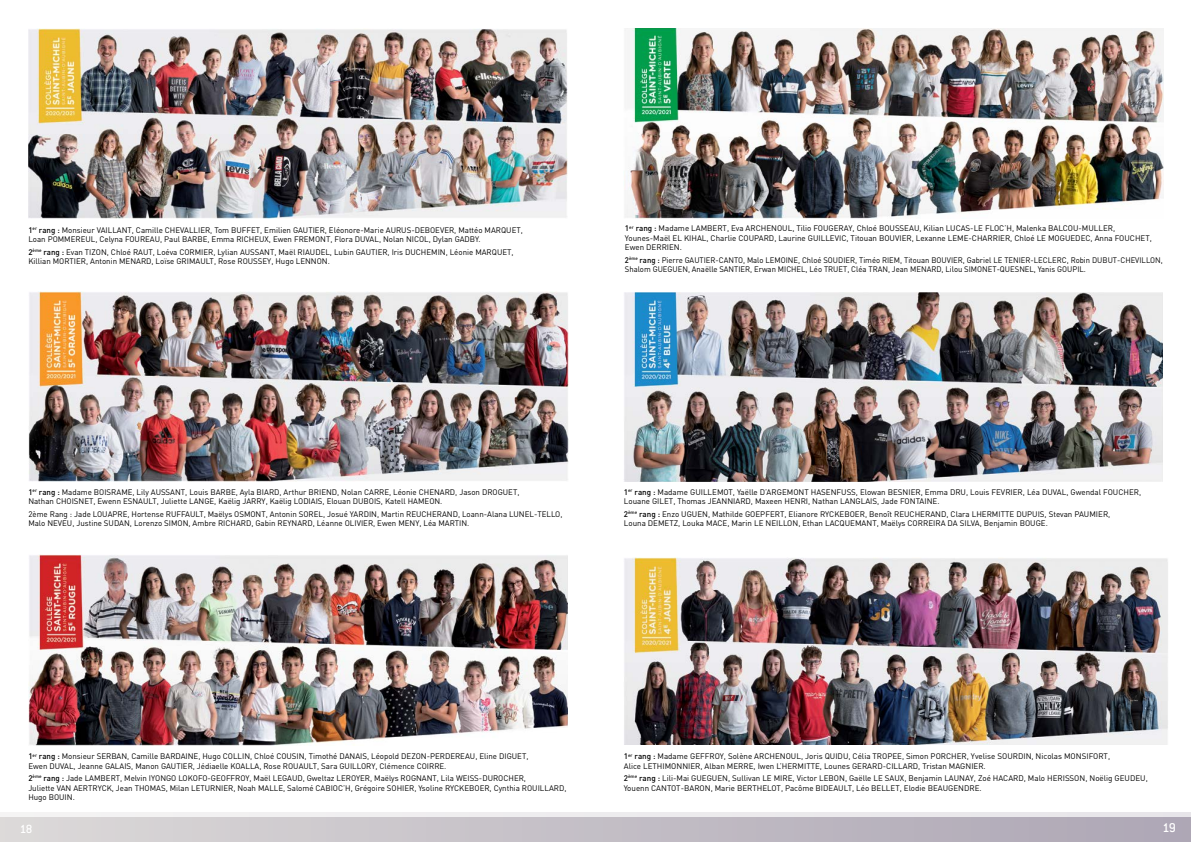
<style>
.page{position:relative;width:1191px;height:842px;background:#fff}
.page>*{position:absolute;margin:0;border:0;box-sizing:border-box;transform-origin:0 0}
.t1{font:500 14px "Conduit ITC";color:#fff}
.t2{font:500 13px "Conduit ITC";color:#fff}
.t3{font:8px/9.5px "DIN";color:#000}
.t4{font:8px/9.5px "DIN";color:#000;scale:.96 1}
.s1{font-weight:500}
</style>
<div class="page">
<svg style="left:0;top:813px;width:1191px;height:5px"></svg>
<div style="left:0;top:818px;width:1191px;height:24px;background:linear-gradient(to right,#dbd8d8,#ada6b4)"></div>
<img style="left:28px;top:555px;width:539px;height:191px">
<img style="left:28px;top:292px;width:540px;height:190px">
<img style="left:28px;top:28px;width:539px;height:190px">
<img style="left:625px;top:28px;width:538px;height:190px">
<img style="left:624px;top:292px;width:538px;height:190px">
<img style="left:624px;top:557px;width:544px;height:188px">
<p class="t3" style="left:28px;top:225px;width:496px"><span class="s1">1</span><sup>er</sup> <span class="s1">rang :</span> Monsieur VAILLANT, Camille CHEVALLIER, Tom BUFFET, Emilien GAUTIER, Eléonore-Marie AURUS-DEBOEVER, Mattéo MARQUET,<br>Loan POMMEREUL, Celyna FOUREAU, Paul BARBE, Emma RICHEUX, Ewen FREMONT, Flora DUVAL, Nolan NICOL, Dylan GADBY.</p>
<p class="t3" style="left:28px;top:247px;width:487px"><span class="s1">2</span><sup>ème</sup> <span class="s1">rang :</span> Evan TIZON, Chloé RAUT, Loéva CORMIER, Lylian AUSSANT, Maël RIAUDEL, Lubin GAUTIER, Iris DUCHEMIN, Léonie MARQUET,<br>Killian MORTIER, Antonin MENARD, Loïse GRIMAULT, Rose ROUSSEY, Hugo LENNON.</p>
<p class="t3" style="left:625px;top:223px;width:528px"><span class="s1">1</span><sup>er</sup> <span class="s1">rang :</span> Madame LAMBERT, Eva ARCHENOUL, Tilio FOUGERAY, Chloé BOUSSEAU, Kilian LUCAS-LE FLOC’H, Malenka BALCOU-MULLER,<br>Younes-Maël EL KIHAL, Charlie COUPARD, Laurine GUILLEVIC, Titouan BOUVIER, Lexanne LEME-CHARRIER, Chloé LE MOGUEDEC, Anna FOUCHET,<br>Ewen DERRIEN.</p>
<p class="t4" style="left:625px;top:255px;width:562px"><span class="s1">2</span><sup>ème</sup> <span class="s1">rang :</span> Pierre GAUTIER-CANTO, Malo LEMOINE, Chloé SOUDIER, Timéo RIEM, Titouan BOUVIER, Gabriel LE TENIER-LECLERC, Robin DUBUT-CHEVILLON,<br>Shalom GUEGUEN, Anaëlle SANTIER, Erwan MICHEL, Léo TRUET, Cléa TRAN, Jean MENARD, Lilou SIMONET-QUESNEL, Yanis GOUPIL.</p>
<p class="t3" style="left:28px;top:487px;width:492px"><span class="s1">1</span><sup>er</sup> <span class="s1">rang :</span> Madame BOISRAME, Lily AUSSANT, Louis BARBE, Ayla BIARD, Arthur BRIEND, Nolan CARRE, Léonie CHENARD, Jason DROGUET,<br>Nathan CHOISNET, Ewenn ESNAULT, Juliette LANGE, Kaëlig JARRY, Kaëlig LODIAIS, Elouan DUBOIS, Katell HAMEON.</p>
<p class="t3" style="left:28px;top:509px;width:535px">2ème Rang : Jade LOUAPRE, Hortense RUFFAULT, Maëlys OSMONT, Antonin SOREL, Josué YARDIN, Martin REUCHERAND, Loann-Alana LUNEL-TELLO,<br>Malo NEVEU, Justine SUDAN, Lorenzo SIMON, Ambre RICHARD, Gabin REYNARD, Léanne OLIVIER, Ewen MENY, Léa MARTIN.</p>
<p class="t3" style="left:624px;top:487px;width:519px"><span class="s1">1</span><sup>er</sup> <span class="s1">rang :</span> Madame GUILLEMOT, Yaëlle D’ARGEMONT HASENFUSS, Elowan BESNIER, Emma DRU, Louis FEVRIER, Léa DUVAL, Gwendal FOUCHER,<br>Louane GILET, Thomas JEANNIARD, Maxeen HENRI, Nathan LANGLAIS, Jade FONTAINE.</p>
<p class="t3" style="left:624px;top:509px;width:488px"><span class="s1">2</span><sup>ème</sup> <span class="s1">rang :</span> Enzo UGUEN, Mathilde GOEPFERT, Elianore RYCKEBOER, Benoît REUCHERAND, Clara LHERMITTE DUPUIS, Stevan PAUMIER,<br>Louna DEMETZ, Louka MACE, Marin LE NEILLON, Ethan LACQUEMANT, Maëlys CORREIRA DA SILVA, Benjamin BOUGE.</p>
<p class="t3" style="left:28px;top:751px;width:501px"><span class="s1">1</span><sup>er</sup> <span class="s1">rang :</span> Monsieur SERBAN, Camille BARDAINE, Hugo COLLIN, Chloé COUSIN, Timothé DANAIS, Léopold DEZON-PERDEREAU, Eline DIGUET,<br>Ewen DUVAL, Jeanne GALAIS, Manon GAUTIER, Jédiaelle KOALLA, Rose ROUAULT, Sara GUILLORY, Clémence COIRRE.</p>
<p class="t3" style="left:28px;top:773px;width:539px"><span class="s1">2</span><sup>ème</sup> <span class="s1">rang :</span> Jade LAMBERT, Melvin IYONGO LOKOFO-GEOFFROY, Maël LEGAUD, Gweltaz LEROYER, Maëlys ROGNANT, Lila WEISS-DUROCHER,<br>Juliette VAN AERTRYCK, Jean THOMAS, Milan LETURNIER, Noah MALLE, Salomé CABIOC’H, Grégoire SOHIER, Ysoline RYCKEBOER, Cynthia ROUILLARD,<br>Hugo BOUIN.</p>
<p class="t3" style="left:624px;top:751px;width:488px"><span class="s1">1</span><sup>er</sup> <span class="s1">rang :</span> Madame GEFFROY, Solène ARCHENOUL, Joris QUIDU, Célia TROPEE, Simon PORCHER, Yvelise SOURDIN, Nicolas MONSIFORT,<br>Alice LETHIMONNIER, Alban MERRE, Iwen L’HERMITTE, Lounes GERARD-CILLARD, Tristan MAGNIER.</p>
<p class="t3" style="left:624px;top:773px;width:525px"><span class="s1">2</span><sup>ème</sup> <span class="s1">rang :</span> Lili-Mai GUEGUEN, Sullivan LE MIRE, Victor LEBON, Gaëlle LE SAUX, Benjamin LAUNAY, Zoé HACARD, Malo HERISSON, Noëlig GEUDEU,<br>Youenn CANTOT-BARON, Marie BERTHELOT, Pacôme BIDEAULT, Léo BELLET, Elodie BEAUGENDRE.</p>
<h2 class="t2" style="left:20px;top:821px;width:14px">18</h2>
<h1 class="t1" style="left:1162px;top:820px;width:15px">19</h1>
</div>
